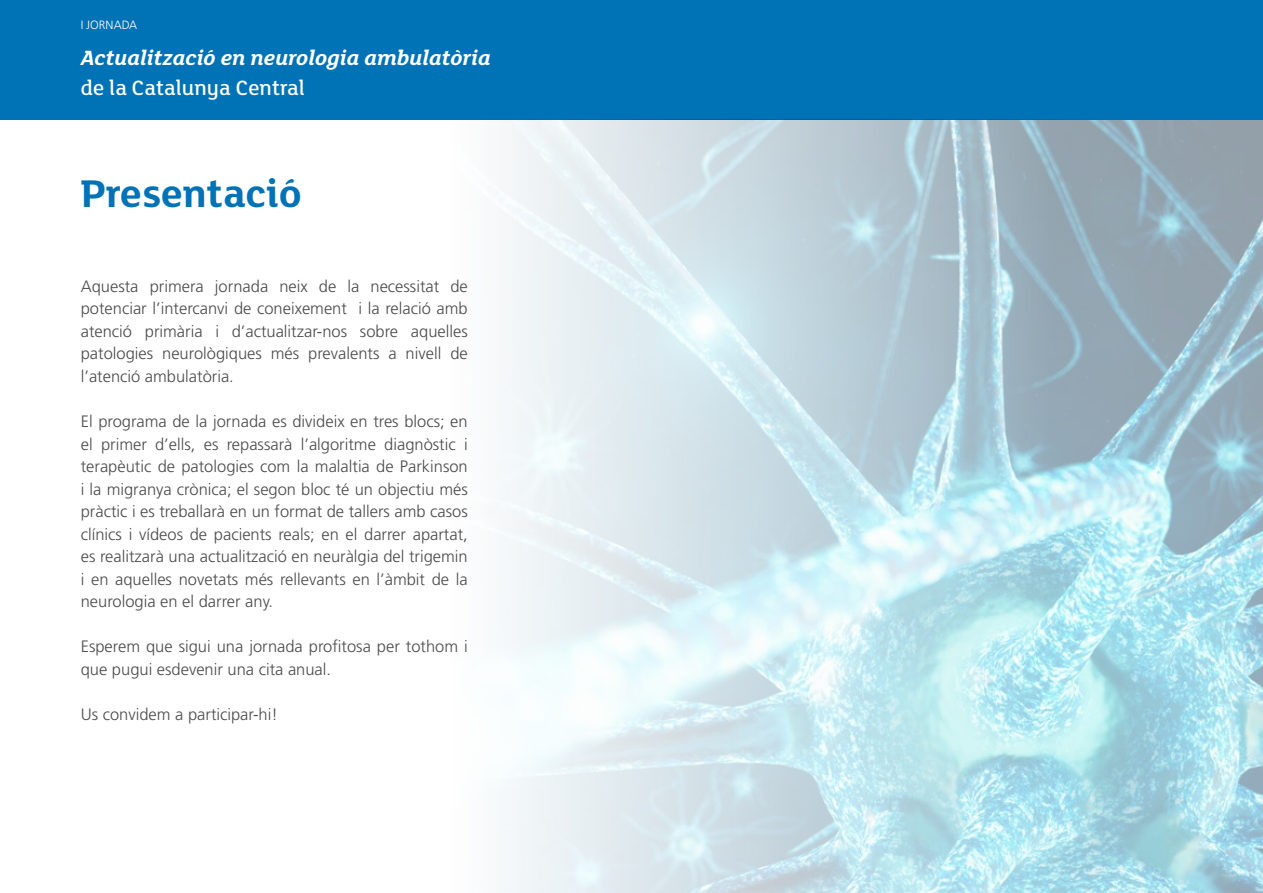
<style>
.page{position:relative;width:1263px;height:893px;background:#fff}
.page>*{position:absolute;margin:0;border:0;box-sizing:border-box;transform-origin:0 0}
.t1{font:700 42px "FS Lola";color:#0072b6}
.t2{font:italic 700 22.5px "FS Lola";color:#fff}
.t3{font:500 22.5px "FS Lola";color:#fff}
.t4{font:300 16.5px/22.5px "Frutiger LT Std";color:#4b4b4d;text-align:justify}
.t5{font:300 12px "Frutiger LT Std";color:#fff}
</style>
<div class="page">
<img style="left:191px;top:119px;width:1072px;height:774px">
<div style="left:0;top:0;width:1262px;height:119px;background:#0072b6"></div>
<p class="t5" style="left:81px;top:18px;width:58px">I JORNADA</p>
<h2 class="t2" style="left:81px;top:42px;width:411px">Actualització en neurologia ambulatòria</h2>
<h2 class="t3" style="left:81px;top:73px;width:226px">de la Catalunya Central</h2>
<h1 class="t1" style="left:81px;top:164px;width:222px">Presentació</h1>
<p class="t4" style="left:81px;top:275px;width:388px">Aquesta primera jornada neix de la necessitat de potenciar l’intercanvi de coneixement i la relació amb atenció primària i d’actualitzar-nos sobre aquelles patologies neurològiques més prevalents a nivell de l’atenció ambulatòria.</p>
<p class="t4" style="left:81px;top:410px;width:388px">El programa de la jornada es divideix en tres blocs; en el primer d’ells, es repassarà l’algoritme diagnòstic i terapèutic de patologies com la malaltia de Parkinson i la migranya crònica; el segon bloc té un objectiu més pràctic i es treballarà en un format de tallers amb casos clínics i vídeos de pacients reals; en el darrer apartat, es realitzarà una actualització en neuràlgia del trigemin i en aquelles novetats més rellevants en l’àmbit de la neurologia en el darrer any.</p>
<p class="t4" style="left:81px;top:635px;width:388px">Esperem que sigui una jornada profitosa per tothom i que pugui esdevenir una cita anual.</p>
<p class="t4" style="left:81px;top:703px;width:199px">Us convidem a participar-hi!</p>
</div>
